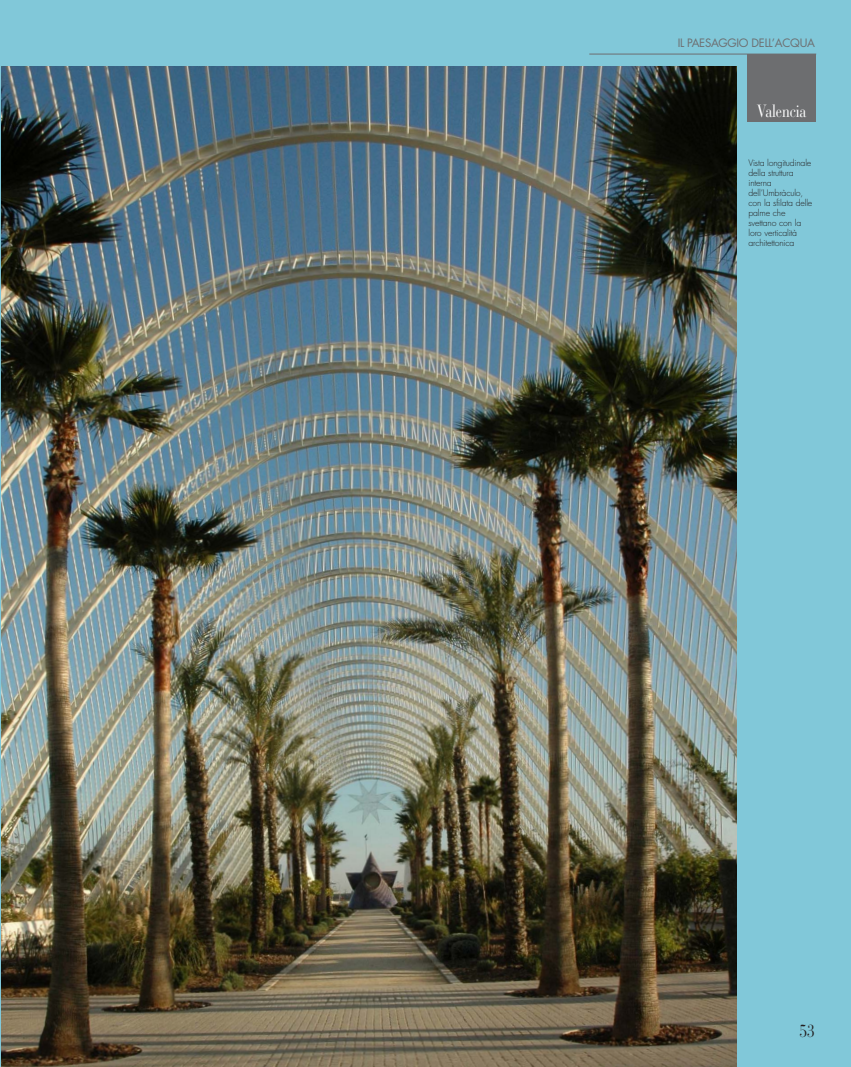
<style>
.page{position:relative;width:851px;height:1067px;background:#fff}
.page>*{position:absolute;margin:0;border:0;box-sizing:border-box;transform-origin:0 0}
.t1{font:17.5px "Bauer Bodoni";letter-spacing:-.01em;color:#fff;scale:.8 1}
.t2{font:17.5px "Bauer Bodoni";color:#231f20;scale:.8 1}
.t3{font:11.25px "Futura";letter-spacing:-.025em;color:#6d6e70}
.t4{font:300 8.75px/10px "Futura";letter-spacing:-.02em;color:#231f20}
</style>
<div class="page">
<img style="left:0;top:0;width:850px;height:1066px">
<p class="t3" style="left:677px;top:38px;width:139px">IL PAESAGGIO DELL’ACQUA</p>
<h1 class="t1" style="left:756px;top:104px;width:63px">Valencia</h1>
<p class="t4" style="left:748px;top:158px;width:65px">Vista longitudinale della struttura interna dell’Umbràculo, con la sfilata delle palme che svettano con la loro verticalità architettonica</p>
<h1 class="t2" style="left:799px;top:1023px;width:21px">53</h1>
</div>
